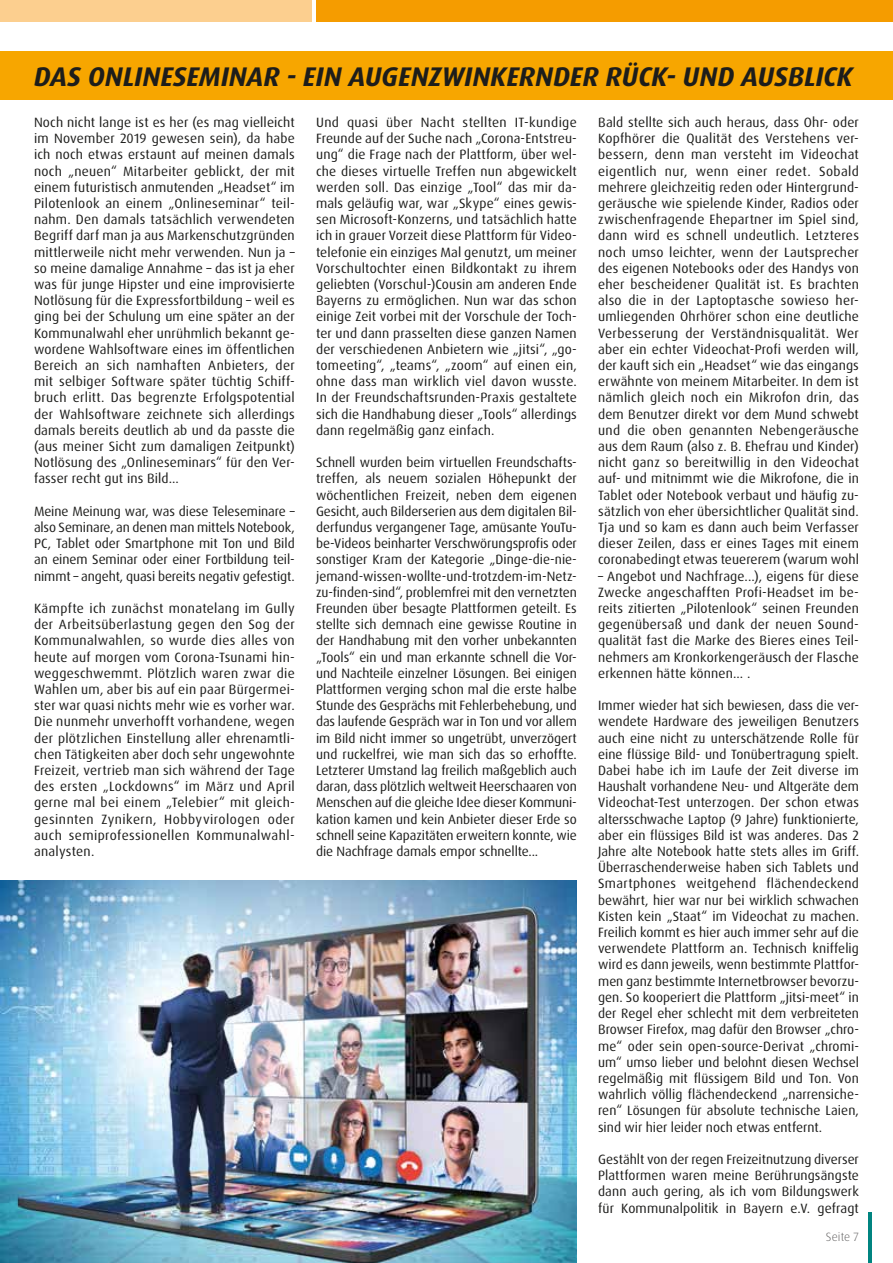
<style>
.page{position:relative;width:893px;height:1263px;background:#fff}
.page>*{position:absolute;margin:0;border:0;box-sizing:border-box;transform-origin:0 0}
.t1{font:italic 700 27px "Dax Pro";letter-spacing:.005em;color:#1d1d1b}
.t2{font:13.5px/16.2px "Dax Pro";letter-spacing:.005em;color:#1d1d1b;text-align:justify}
.t3{font:300 12px "Dax Pro";letter-spacing:.005em;color:#646363}
</style>
<div class="page">
<svg style="left:868px;top:1212px;width:3px;height:51px"></svg>
<div style="left:0;top:0;width:312px;height:21px;background:#fccf8f"></div>
<div style="left:316px;top:0;width:577px;height:21px;background:#f59c00"></div>
<div style="left:0;top:51px;width:893px;height:49px;background:#f7a600"></div>
<img style="left:0;top:881px;width:577px;height:382px">
<h1 class="t1" style="left:34px;top:59px;width:820px">DAS ONLINESEMINAR - EIN AUGENZWINKERNDER RÜCK- UND AUSBLICK</h1>
<p class="t2" style="left:34px;top:114px;width:262px">Noch nicht lange ist es her (es mag vielleicht im November 2019 gewesen sein), da habe ich noch etwas erstaunt auf meinen damals noch „neuen“ Mitarbeiter geblickt, der mit einem futuristisch anmutenden „Headset“ im Pilotenlook an einem „Onlineseminar“ teil&shy;nahm. Den damals tatsächlich verwendeten Begriff darf man ja aus Markenschutzgründen mittlerweile nicht mehr verwenden. Nun ja – so meine damalige Annahme – das ist ja eher was für junge Hipster und eine improvisierte Notlösung für die Expressfortbildung – weil es ging bei der Schulung um eine später an der Kommunalwahl eher unrühmlich bekannt ge&shy;wordene Wahlsoftware eines im öffentlichen Bereich an sich namhaften Anbieters, der mit selbiger Software später tüchtig Schiff&shy;bruch erlitt. Das begrenzte Erfolgspotential der Wahlsoftware zeichnete sich allerdings damals bereits deutlich ab und da passte die (aus meiner Sicht zum damaligen Zeitpunkt)<br>Notlösung des „Onlineseminars“ für den Ver&shy;fasser recht gut ins Bild...</p>
<p class="t2" style="left:34px;top:503px;width:262px">Meine Meinung war, was diese Teleseminare – also Seminare, an denen man mittels Notebook, PC, Tablet oder Smartphone mit Ton und Bild an einem Seminar oder einer Fortbildung teil&shy;nimmt – angeht, quasi bereits negativ gefestigt.</p>
<p class="t2" style="left:34px;top:600px;width:262px">Kämpfte ich zunächst monatelang im Gully der Arbeitsüberlastung gegen den Sog der Kommunalwahlen, so wurde dies alles von heute auf morgen vom Corona-Tsunami hin&shy;weggeschwemmt. Plötzlich waren zwar die Wahlen um, aber bis auf ein paar Bürgermei&shy;ster war quasi nichts mehr wie es vorher war.<br>Die nunmehr unverhofft vorhandene, wegen der plötzlichen Einstellung aller ehrenamtli&shy;chen Tätigkeiten aber doch sehr ungewohnte Freizeit, vertrieb man sich während der Tage des ersten „Lockdowns“ im März und April gerne mal bei einem „Telebier“ mit gleich&shy;gesinnten Zynikern, Hobbyvirologen oder auch semiprofessionellen Kommunalwahl&shy;analysten.</p>
<p class="t2" style="left:316px;top:114px;width:262px">Und quasi über Nacht stellten IT-kundige Freunde auf der Suche nach „Corona-Entstreu&shy;ung“ die Frage nach der Plattform, über wel&shy;che dieses virtuelle Treffen nun abgewickelt werden soll. Das einzige „Tool“ das mir da&shy;mals geläufig war, war „Skype“ eines gewis&shy;sen Microsoft-Konzerns, und tatsächlich hatte ich in grauer Vorzeit diese Plattform für Video&shy;telefonie ein einziges Mal genutzt, um meiner Vorschultochter einen Bildkontakt zu ihrem geliebten (Vorschul-)Cousin am anderen Ende Bayerns zu ermöglichen. Nun war das schon einige Zeit vorbei mit der Vorschule der Toch&shy;ter und dann prasselten diese ganzen Namen der verschiedenen Anbietern wie „jitsi“, „go&shy;tomeeting“, „teams“, „zoom“ auf einen ein, ohne dass man wirklich viel davon wusste.<br>In der Freundschaftsrunden-Praxis gestaltete sich die Handhabung dieser „Tools“ allerdings dann regelmäßig ganz einfach.</p>
<p class="t2" style="left:316px;top:454px;width:262px">Schnell wurden beim virtuellen Freundschafts&shy;treffen, als neuem sozialen Höhepunkt der wöchentlichen Freizeit, neben dem eigenen Gesicht, auch Bilderserien aus dem digitalen Bil&shy;derfundus vergangener Tage, amüsante YouTu&shy;be-Videos beinharter Verschwörungsprofis oder sonstiger Kram der Kategorie „Dinge-die-nie&shy;jemand-wissen-wollte-und-trotzdem-im-Netz&shy;zu-finden-sind“, problemfrei mit den vernetzten Freunden über besagte Plattformen geteilt. Es stellte sich demnach eine gewisse Routine in der Handhabung mit den vorher unbekannten „Tools“ ein und man erkannte schnell die Vor&shy;und Nachteile einzelner Lösungen. Bei einigen Plattformen verging schon mal die erste halbe Stunde des Gesprächs mit Fehlerbehebung, und das laufende Gespräch war in Ton und vor allem im Bild nicht immer so ungetrübt, unverzögert und ruckelfrei, wie man sich das so erhoffte.<br>Letzterer Umstand lag freilich maßgeblich auch daran, dass plötzlich weltweit Heerschaaren von Menschen auf die gleiche Idee dieser Kommuni&shy;kation kamen und kein Anbieter dieser Erde so schnell seine Kapazitäten erweitern konnte, wie die Nachfrage damals empor schnellte...</p>
<p class="t2" style="left:598px;top:114px;width:262px">Bald stellte sich auch heraus, dass Ohr- oder Kopfhörer die Qualität des Verstehens ver&shy;bessern, denn man versteht im Videochat eigentlich nur, wenn einer redet. Sobald mehrere gleichzeitig reden oder Hintergrund&shy;geräusche wie spielende Kinder, Radios oder zwischenfragende Ehepartner im Spiel sind, dann wird es schnell undeutlich. Letzteres noch umso leichter, wenn der Lautsprecher des eigenen Notebooks oder des Handys von eher bescheidener Qualität ist. Es brachten also die in der Laptoptasche sowieso her&shy;umliegenden Ohrhörer schon eine deutliche Verbesserung der Verständnisqualität. Wer aber ein echter Videochat-Profi werden will, der kauft sich ein „Headset“ wie das eingangs erwähnte von meinem Mitarbeiter. In dem ist nämlich gleich noch ein Mikrofon drin, das dem Benutzer direkt vor dem Mund schwebt und die oben genannten Nebengeräusche aus dem Raum (also z. B. Ehefrau und Kinder) nicht ganz so bereitwillig in den Videochat auf- und mitnimmt wie die Mikrofone, die in Tablet oder Notebook verbaut und häufig zu&shy;sätzlich von eher übersichtlicher Qualität sind.<br>Tja und so kam es dann auch beim Verfasser dieser Zeilen, dass er eines Tages mit einem coronabedingt etwas teuererem (warum wohl</p>
<p class="t2" style="left:598px;top:568px;width:262px">– Angebot und Nachfrage...), eigens für diese Zwecke angeschafften Profi-Headset im be&shy;reits zitierten „Pilotenlook“ seinen Freunden gegenübersaß und dank der neuen Sound&shy;qualität fast die Marke des Bieres eines Teil&shy;nehmers am Kronkorkengeräusch der Flasche erkennen hätte können... .</p>
<p class="t2" style="left:598px;top:697px;width:262px">Immer wieder hat sich bewiesen, dass die ver&shy;wendete Hardware des jeweiligen Benutzers auch eine nicht zu unterschätzende Rolle für eine flüssige Bild- und Tonübertragung spielt.<br>Dabei habe ich im Laufe der Zeit diverse im Haushalt vorhandene Neu- und Altgeräte dem Videochat-Test unterzogen. Der schon etwas altersschwache Laptop (9 Jahre) funktionierte, aber ein flüssiges Bild ist was anderes. Das 2<br>Jahre alte Notebook hatte stets alles im Griff.<br>Überraschenderweise haben sich Tablets und Smartphones weitgehend flächendeckend bewährt, hier war nur bei wirklich schwachen Kisten kein „Staat“ im Videochat zu machen.<br>Freilich kommt es hier auch immer sehr auf die verwendete Plattform an. Technisch kniffelig wird es dann jeweils, wenn bestimmte Plattfor&shy;men ganz bestimmte Internetbrowser bevorzu&shy;gen. So kooperiert die Plattform „jitsi-meet“ in der Regel eher schlecht mit dem verbreiteten Browser Firefox, mag dafür den Browser „chro&shy;me“ oder sein open-source-Derivat „chromi&shy;um“ umso lieber und belohnt diesen Wechsel regelmäßig mit flüssigem Bild und Ton. Von wahrlich völlig flächendeckend „narrensiche&shy;ren“ Lösungen für absolute technische Laien, sind wir hier leider noch etwas entfernt.</p>
<p class="t2" style="left:598px;top:1151px;width:262px">Gestählt von der regen Freizeitnutzung diverser Plattformen waren meine Berührungsängste dann auch gering, als ich vom Bildungswerk für Kommunalpolitik in Bayern e.V. gefragt</p>
<p class="t3" style="left:826px;top:1229px;width:35px">Seite 7</p>
</div>
